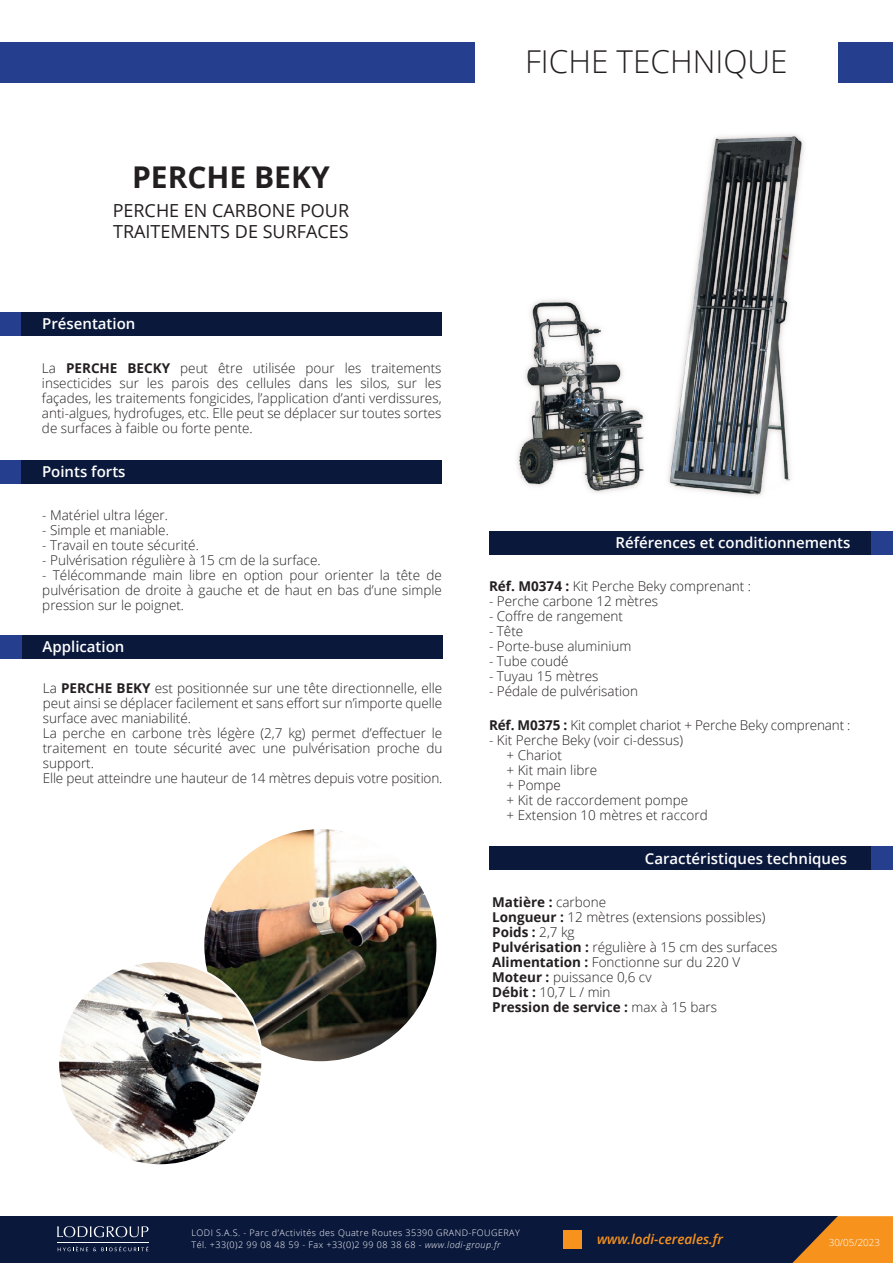
<style>
.page{position:relative;width:893px;height:1263px;background:#fff}
.page>*{position:absolute;margin:0;border:0;box-sizing:border-box;transform-origin:0 0}
.t1{font:300 31.5px "Open Sans";color:#231f20}
.t2{font:700 30px "Open Sans";color:#231f20}
.t3{font:18px/21px "Open Sans";color:#231f20}
.t4{font:600 15px "Open Sans";color:#fff}
.t5{font:300 13.5px/15px "Open Sans";color:#231f20}
.t6{font:italic 600 13.5px "Open Sans";color:#f7931d}
.t7{font:300 9.75px "Open Sans";color:#fff}
.t8{font:300 9px/12px "Open Sans";letter-spacing:.05em;color:#fff}
.s1{font-weight:700}
.s2{font-style:italic}
</style>
<div class="page">
<div style="left:0;top:42px;width:475px;height:41px;background:#253f8e"></div>
<div style="left:839px;top:42px;width:54px;height:41px;background:#253f8e"></div>
<div style="left:489px;top:531px;width:404px;height:23px;background:#0a183c"></div>
<div style="left:0;top:312px;width:442px;height:23px;background:#0a183c"></div>
<div style="left:0;top:312px;width:21px;height:23px;background:#253f8e"></div>
<div style="left:872px;top:531px;width:21px;height:23px;background:#253f8e"></div>
<div style="left:0;top:635px;width:442px;height:23px;background:#0a183c"></div>
<div style="left:0;top:635px;width:21px;height:23px;background:#253f8e"></div>
<div style="left:489px;top:847px;width:404px;height:23px;background:#0a183c"></div>
<div style="left:872px;top:847px;width:21px;height:23px;background:#253f8e"></div>
<div style="left:0;top:460px;width:442px;height:24px;background:#0a183c"></div>
<div style="left:0;top:460px;width:21px;height:24px;background:#253f8e"></div>
<img style="left:205px;top:830px;width:230px;height:193px">
<img style="left:255px;top:1023px;width:152px;height:37px">
<img style="left:58px;top:961px;width:204px;height:204px;border-radius:102px">
<img style="left:517px;top:134px;width:287px;height:362px">
<div style="left:0;top:1216px;width:838px;height:47px;background:#0a183c"></div>
<svg style="left:792px;top:1216px;width:101px;height:47px"></svg>
<svg style="left:57px;top:1226px;width:91px;height:11px"></svg>
<svg style="left:58px;top:1246px;width:90px;height:5px"></svg>
<hr style="left:57px;top:1242px;width:91px;height:1px;background:#fff">
<div style="left:563px;top:1230px;width:19px;height:19px;background:#f7931d"></div>
<h2 class="t2" style="left:132px;top:156px;width:199px">PERCHE BEKY</h2>
<h3 class="t3" style="left:113px;top:200px;width:238px">PERCHE EN CARBONE POUR<br>TRAITEMENTS DE SURFACES</h3>
<p class="t4" style="left:42px;top:313px;width:95px">Présentation</p>
<p class="t5" style="left:42px;top:360px;width:401px;text-align:justify">La <span class="s1">PERCHE BECKY</span> peut être utilisée pour les traitements insecticides sur les parois des cellules dans les silos, sur les façades, les traitements fongicides, l’application d’anti verdissures, anti-algues, hydrofuges, etc. Elle peut se déplacer sur toutes sortes de surfaces à faible ou forte pente.</p>
<p class="t4" style="left:42px;top:462px;width:85px">Points forts</p>
<p class="t5" style="left:42px;top:507px;width:127px">- Matériel ultra léger.</p>
<p class="t5" style="left:42px;top:522px;width:128px">- Simple et maniable.</p>
<p class="t5" style="left:42px;top:537px;width:158px">- Travail en toute sécurité.</p>
<p class="t5" style="left:42px;top:552px;width:280px">- Pulvérisation régulière à 15 cm de la surface.</p>
<p class="t5" style="left:42px;top:567px;width:401px;text-align:justify">- Télécommande main libre en option pour orienter la tête de pulvérisation de droite à gauche et de haut en bas d’une simple pression sur le poignet.</p>
<p class="t4" style="left:43px;top:636px;width:83px">Application</p>
<p class="t5" style="left:43px;top:680px;width:401px">La <span class="s1">PERCHE BEKY</span> est positionnée sur une tête directionnelle, elle peut ainsi se déplacer facilement et sans effort sur n’importe quelle surface avec maniabilité.<br>La perche en carbone très légère (2,7 kg) permet d’effectuer le traitement en toute sécurité avec une pulvérisation proche du support.<br>Elle peut atteindre une hauteur de 14 mètres depuis votre position.</p>
<h1 class="t1" style="left:525px;top:40px;width:264px">FICHE TECHNIQUE</h1>
<p class="t4" style="left:615px;top:532px;width:236px">Références et conditionnements</p>
<p class="t5" style="left:489px;top:579px;width:264px"><span class="s1">Réf. M0374 :</span> Kit Perche Beky comprenant :</p>
<p class="t5" style="left:489px;top:594px;width:171px">- Perche carbone 12 mètres</p>
<p class="t5" style="left:489px;top:609px;width:136px">- Coffre de rangement</p>
<p class="t5" style="left:489px;top:624px;width:36px">- Tête</p>
<p class="t5" style="left:489px;top:639px;width:144px">- Porte-buse aluminium</p>
<p class="t5" style="left:489px;top:654px;width:81px">- Tube coudé</p>
<p class="t5" style="left:489px;top:669px;width:111px">- Tuyau 15 mètres</p>
<p class="t5" style="left:489px;top:684px;width:151px">- Pédale de pulvérisation</p>
<p class="t5" style="left:489px;top:718px;width:363px"><span class="s1">Réf. M0375 :</span> Kit complet chariot + Perche Beky comprenant :</p>
<p class="t5" style="left:507px;top:733px;width:203px;text-indent:-18px">- Kit Perche Beky (voir ci-dessus)<br>+ Chariot<br>+ Kit main libre<br>+ Pompe<br>+ Kit de raccordement pompe<br>+ Extension 10 mètres et raccord</p>
<p class="t4" style="left:645px;top:848px;width:204px">Caractéristiques techniques</p>
<p class="t5" style="left:492px;top:894px;width:287px"><span class="s1">Matière :</span> carbone<br><span class="s1">Longueur :</span> 12 mètres (extensions possibles)<br><span class="s1">Poids :</span> 2,7 kg<br><span class="s1">Pulvérisation :</span> régulière à 15 cm des surfaces<br><span class="s1">Alimentation :</span> Fonctionne sur du 220 V<br><span class="s1">Moteur :</span> puissance 0,6 cv<br><span class="s1">Débit :</span> 10,7 L / min<br><span class="s1">Pression de service :</span> max à 15 bars</p>
<p class="t8" style="left:192px;top:1227px;width:330px">LODI S.A.S. - Parc d’Activités des Quatre Routes 35390 GRAND-FOUGERAY<br>Tél. +33(0)2 99 08 48 59 - Fax +33(0)2 99 08 38 68 - <span class="s2">www.lodi-group.fr</span></p>
<p class="t6" style="left:597px;top:1230px;width:127px">www.lodi-cereales.fr</p>
<p class="t7" style="left:829px;top:1236px;width:53px">30/05/2023</p>
</div>
